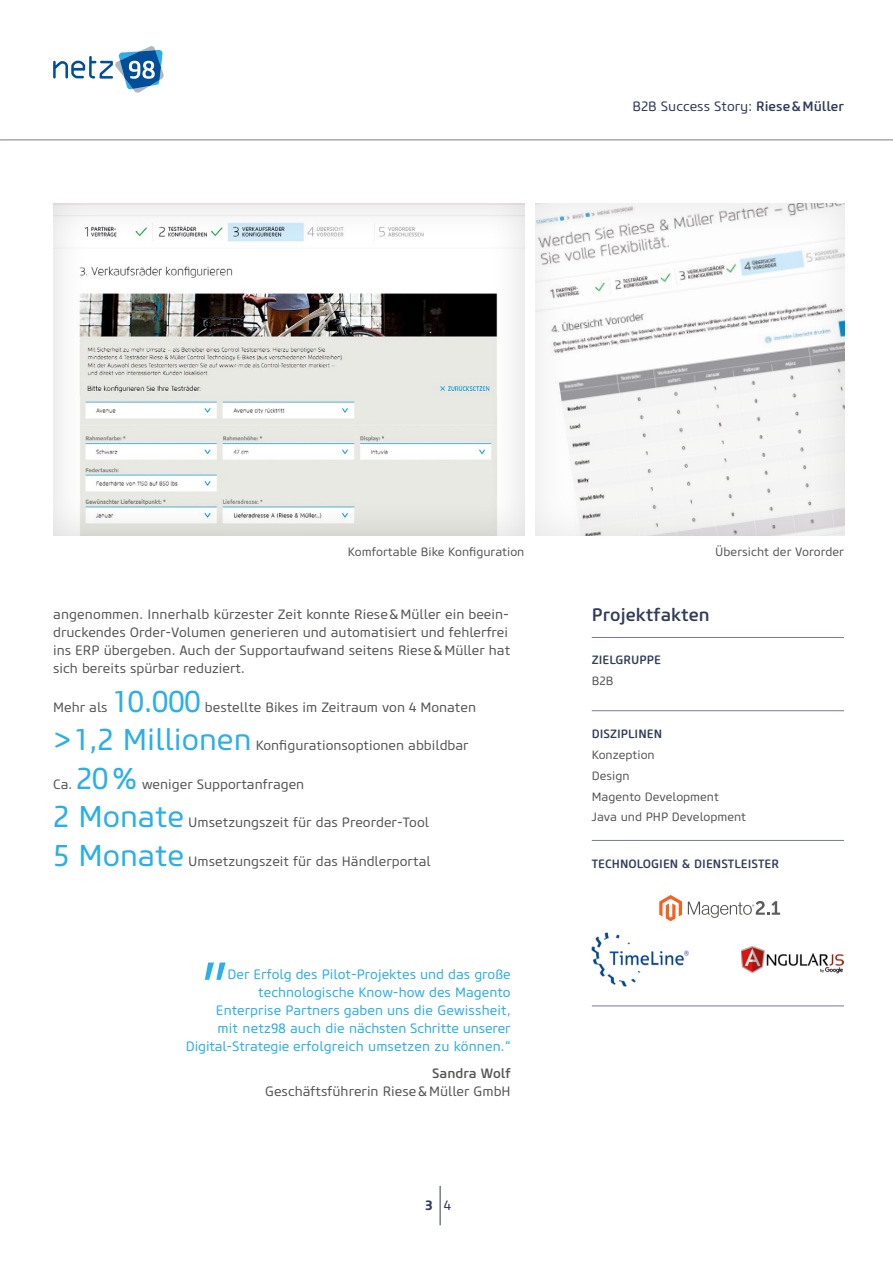
<style>
.page{position:relative;width:893px;height:1263px;background:#fff}
.page>*{position:absolute;margin:0;border:0;box-sizing:border-box;transform-origin:0 0}
.t1{font:30px "Core Sans M45";color:#2aafe6}
.t2{font:500 18px "Core Sans M55";color:#323c59}
.t3{font:13.5px/18px "Core Sans M45";color:#565655}
.t4{font:13.5px/18px "Core Sans M45";color:#2aafe6;text-align:right}
.t5{font:13.5px "Core Sans M45";color:#323c59}
.t6{font:500 13.5px "Core Sans M55";color:#565655}
.t7{font:700 13.5px "Core Sans M65";color:#323c59}
.t8{font:12px/20.7px "Core Sans M45";color:#565655}
.t9{font:500 12px "Core Sans M55";color:#323c59}
.s1{font-family:"Core Sans M55";font-weight:500}
.s2{font-family:"Core Sans M45";font-weight:400}
</style>
<div class="page">
<hr style="left:592px;top:710px;width:252px;height:1px;background:#777a91">
<hr style="left:592px;top:637px;width:252px;height:1px;background:#777a91">
<div style="left:53px;top:202px;width:472px;height:333px;background:#000;opacity:.15"></div>
<div style="left:534px;top:203px;width:310px;height:333px;background:#000;opacity:.1"></div>
<hr style="left:2px;top:140px;width:891px;height:1px;background:#777a91">
<svg style="left:53px;top:46px;width:111px;height:47px"></svg>
<hr style="left:440px;top:1186px;width:1px;height:39px;background:#323c59">
<svg style="left:205px;top:962px;width:21px;height:18px"></svg>
<hr style="left:592px;top:840px;width:252px;height:1px;background:#777a91">
<hr style="left:592px;top:1006px;width:252px;height:1px;background:#777a91">
<img style="left:742px;top:945px;width:101px;height:28px">
<img style="left:592px;top:932px;width:97px;height:55px">
<svg style="left:659px;top:895px;width:23px;height:26px"></svg>
<svg style="left:688px;top:901px;width:92px;height:17px"></svg>
<p class="t5" style="left:632px;top:98px;width:213px">B2B Success Story: <span class="s1">Riese&amp;Müller</span></p>
<p class="t8" style="left:348px;top:541px;width:178px">Komfortable Bike Konfiguration</p>
<p class="t8" style="left:715px;top:541px;width:130px">Übersicht der Vororder</p>
<p class="t3" style="left:53px;top:606px;width:459px">angenommen. Innerhalb kürzester Zeit konnte Riese&amp;Müller ein beein&shy;druckendes Order-Volumen generieren und automatisiert und fehlerfrei ins ERP übergeben. Auch der Supportaufwand seitens Riese&amp;Müller hat sich bereits spürbar reduziert.</p>
<p class="t3" style="left:53px;top:698px;width:56px">Mehr als</p>
<h1 class="t1" style="left:112px;top:683px;width:91px">10.000</h1>
<p class="t3" style="left:205px;top:698px;width:273px">bestellte Bikes im Zeitraum von 4 Monaten</p>
<h1 class="t1" style="left:53px;top:721px;width:200px">&gt;1,2 Millionen</h1>
<p class="t3" style="left:256px;top:737px;width:215px">Konfigurationsoptionen abbildbar</p>
<p class="t3" style="left:53px;top:775px;width:20px">Ca.</p>
<h1 class="t1" style="left:76px;top:760px;width:63px">20%</h1>
<p class="t3" style="left:142px;top:775px;width:164px">weniger Supportanfragen</p>
<h1 class="t1" style="left:53px;top:798px;width:133px">2 Monate</h1>
<p class="t3" style="left:188px;top:814px;width:242px">Umsetzungszeit für das Preorder-Tool</p>
<h1 class="t1" style="left:53px;top:837px;width:133px">5 Monate</h1>
<p class="t3" style="left:188px;top:852px;width:244px">Umsetzungszeit für das Händlerportal</p>
<p class="t4" style="left:186px;top:966px;width:326px">Der Erfolg des Pilot-Projektes und das große technologische Know-how des Magento<br>Enterprise Partners gaben uns die Gewissheit,<br>mit netz98 auch die nächsten Schritte unserer Digital-Strategie erfolgreich umsetzen zu können.“</p>
<p class="t6" style="left:432px;top:1064px;width:80px">Sandra Wolf</p>
<p class="t3" style="left:265px;top:1082px;width:247px">Geschäftsführerin Riese&amp;Müller GmbH</p>
<p class="t7" style="left:425px;top:1196px;width:28px">3 <span class="s2">4</span></p>
<h2 class="t2" style="left:592px;top:604px;width:119px">Projektfakten</h2>
<p class="t9" style="left:592px;top:652px;width:71px">ZIELGRUPPE</p>
<p class="t8" style="left:592px;top:671px;width:23px">B2B</p>
<p class="t9" style="left:592px;top:727px;width:72px">DISZIPLINEN</p>
<p class="t8" style="left:592px;top:745px;width:156px">Konzeption<br>Design<br>Magento Development<br>Java und PHP Development</p>
<p class="t9" style="left:592px;top:856px;width:189px">TECHNOLOGIEN &amp; DIENSTLEISTER</p>
</div>
